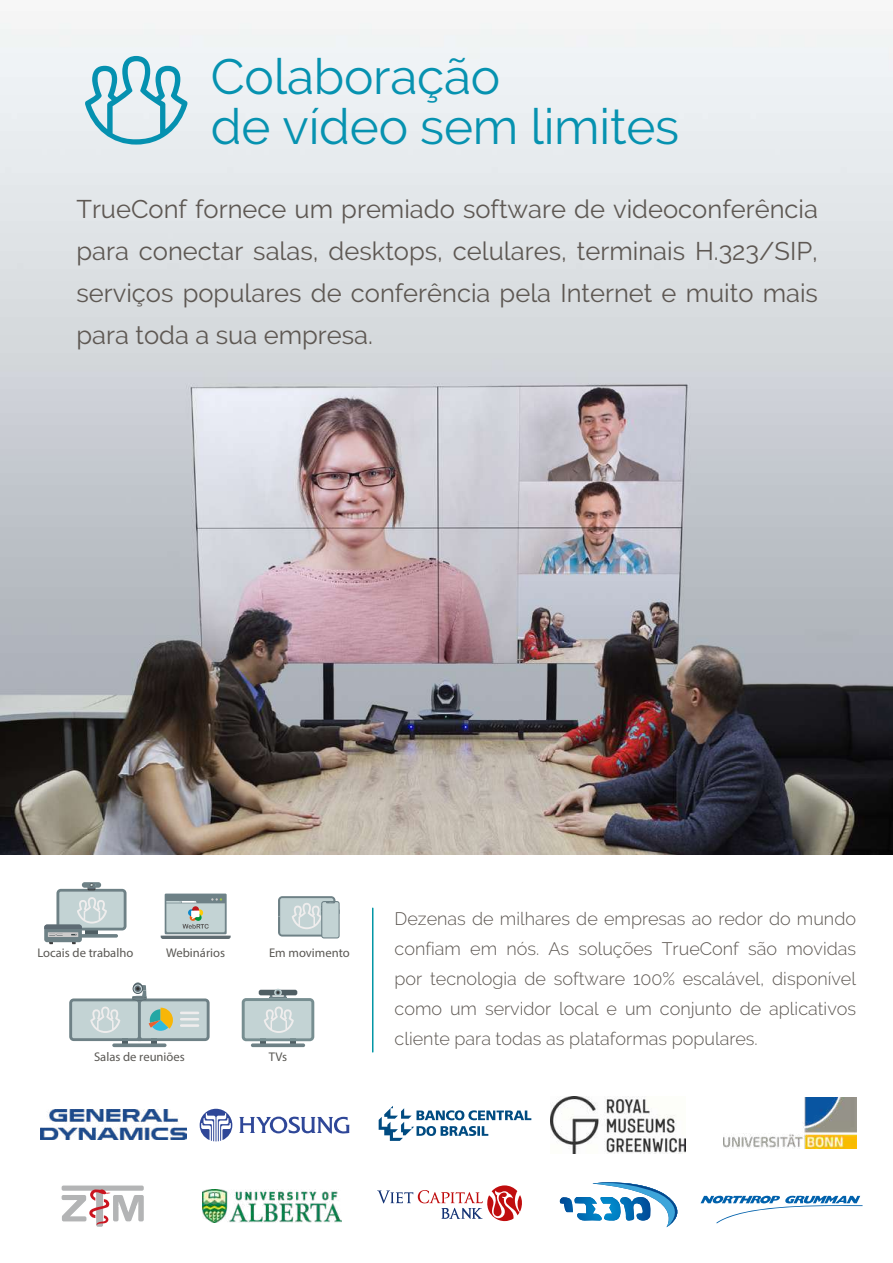
<style>
.page{position:relative;width:893px;height:1263px;background:#fff}
.page>*{position:absolute;margin:0;border:0;box-sizing:border-box;transform-origin:0 0}
.t1{font:49.5px/49.5px "Raleway";letter-spacing:-.005em;color:#0692b0}
.t2{font:25.5px/42px "Raleway";color:#5e5853;text-align:justify}
.t3{font:300 18px/30px "Raleway";color:#5d5752;text-align:justify}
.t4{font:12.6px "Open Sans";color:#5a5854}
</style>
<div class="page">
<img style="left:0;top:22px;width:893px;height:833px">
<hr style="left:251px;top:1043px;width:54px;height:4px;background:#6e8186;border-radius:2px">
<div style="left:274px;top:989px;width:8px;height:7px;background:#c3d3d4;border-radius:50%"></div>
<svg style="left:242px;top:990px;width:72px;height:54px"></svg>
<svg style="left:161px;top:893px;width:70px;height:46px"></svg>
<svg style="left:278px;top:896px;width:57px;height:40px"></svg>
<div style="left:280px;top:898px;width:53px;height:36px;background:#c3d3d4;border-radius:2px"></div>
<svg style="left:292px;top:901px;width:48px;height:37px"></svg>
<svg style="left:65px;top:934px;width:53px;height:4px"></svg>
<svg style="left:82px;top:882px;width:19px;height:6px"></svg>
<div style="left:44px;top:924px;width:38px;height:18px;background:#6e8186;border-radius:3px"></div>
<svg style="left:48px;top:932px;width:30px;height:5px"></svg>
<svg style="left:44px;top:883px;width:83px;height:52px"></svg>
<hr style="left:112px;top:1043px;width:55px;height:4px;background:#6e8186;border-radius:2px">
<svg style="left:69px;top:985px;width:141px;height:59px"></svg>
<hr style="left:372px;top:908px;width:1px;height:144px;background:#0396a5">
<img style="left:40px;top:1109px;width:146px;height:30px">
<svg style="left:239px;top:1116px;width:110px;height:17px"></svg>
<svg style="left:200px;top:1109px;width:32px;height:32px"></svg>
<img style="left:551px;top:1096px;width:135px;height:57px">
<img style="left:724px;top:1098px;width:132px;height:51px">
<img style="left:203px;top:1190px;width:139px;height:32px">
<svg style="left:379px;top:1106px;width:152px;height:35px"></svg>
<svg style="left:559px;top:1182px;width:119px;height:45px"></svg>
<svg style="left:700px;top:1196px;width:163px;height:27px"></svg>
<svg style="left:377px;top:1185px;width:145px;height:36px"></svg>
<svg style="left:61px;top:1185px;width:83px;height:42px"></svg>
<svg style="left:85px;top:56px;width:103px;height:89px"></svg>
<h1 class="t1" style="left:211px;top:52px;width:470px">Colaboração<br>de vídeo sem limites</h1>
<h2 class="t2" style="left:76px;top:188px;width:743px">TrueConf fornece um premiado software de videoconferência para conectar salas, desktops, celulares, terminais H.323/SIP, serviços populares de conferência pela Internet e muito mais para toda a sua empresa.</h2>
<p class="t4" style="left:38px;top:945px;width:97px">Locais de trabalho</p>
<p class="t4" style="left:166px;top:945px;width:60px">Webinários</p>
<p class="t4" style="left:269px;top:945px;width:82px">Em movimento</p>
<p class="t4" style="left:94px;top:1049px;width:92px">Salas de reuniões</p>
<p class="t4" style="left:269px;top:1049px;width:20px">TVs</p>
<p class="t3" style="left:395px;top:904px;width:463px">Dezenas de milhares de empresas ao redor do mundo confiam em nós. As soluções TrueConf são movidas por tecnologia de software 100% escalável, disponível como um servidor local e um conjunto de aplicativos cliente para todas as plataformas populares.</p>
</div>
